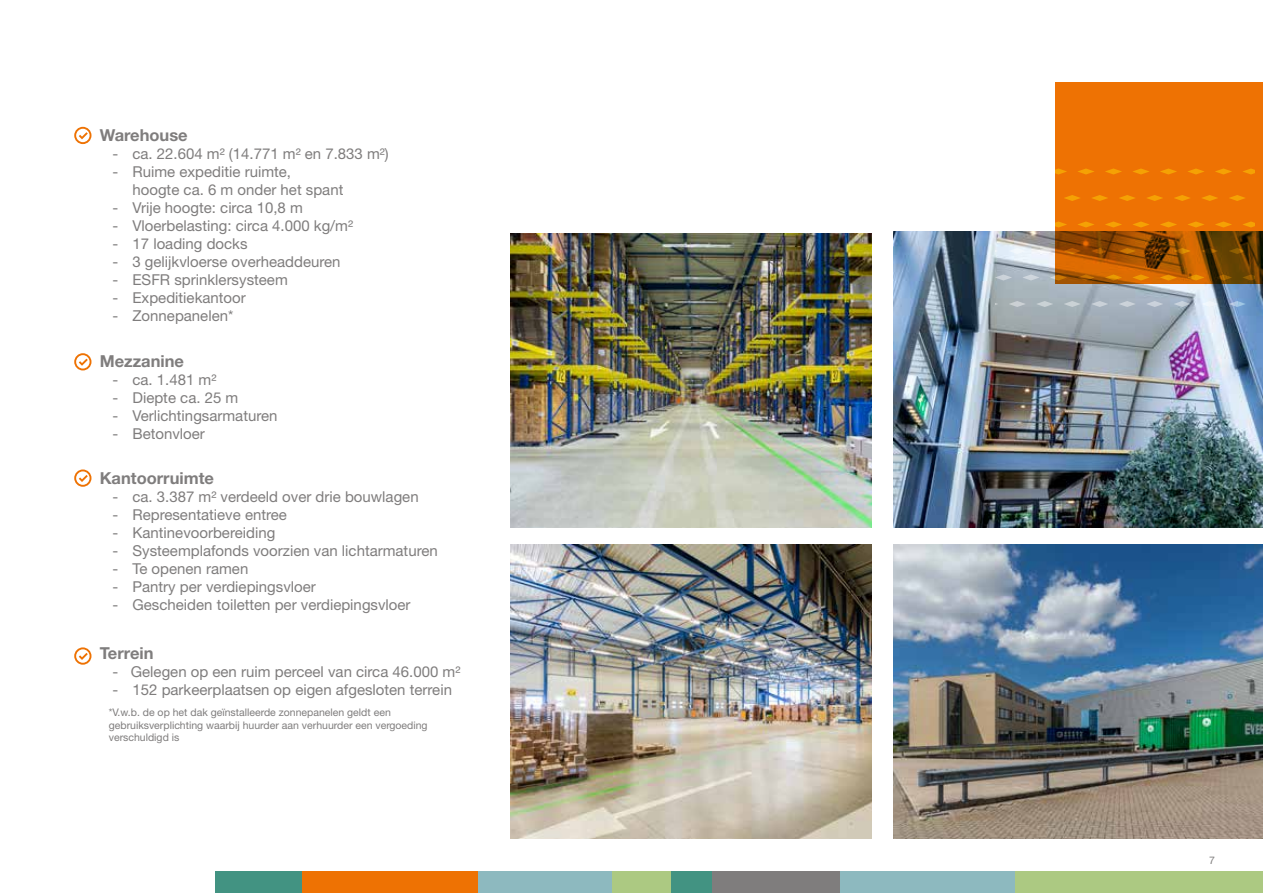
<style>
.page{position:relative;width:1263px;height:893px;background:#fff}
.page>*{position:absolute;margin:0;border:0;box-sizing:border-box;transform-origin:0 0}
.t1{font:700 16.5px "Helvetica Neue LT Std";color:#7f7d7d}
.t2{font:15px/18px "Helvetica Neue LT Std";color:#7f7d7d}
.t3{font:10.5px/12.6px "Helvetica Neue LT Std";color:#7f7d7d}
</style>
<div class="page">
<div style="left:215px;top:872px;width:87px;height:21px;background:#429382"></div>
<div style="left:302px;top:872px;width:176px;height:21px;background:#ee7203"></div>
<div style="left:478px;top:872px;width:134px;height:21px;background:#8db9bf"></div>
<div style="left:612px;top:872px;width:59px;height:21px;background:#acc982"></div>
<div style="left:671px;top:872px;width:41px;height:21px;background:#429382"></div>
<div style="left:712px;top:872px;width:128px;height:21px;background:#7f7d7d"></div>
<div style="left:840px;top:872px;width:176px;height:21px;background:#8db9bf"></div>
<div style="left:1016px;top:872px;width:247px;height:21px;background:#acc982"></div>
<svg style="left:74px;top:647px;width:17px;height:18px"></svg>
<svg style="left:74px;top:469px;width:17px;height:18px"></svg>
<svg style="left:74px;top:127px;width:17px;height:17px"></svg>
<svg style="left:74px;top:353px;width:17px;height:17px"></svg>
<img style="left:511px;top:233px;width:360px;height:295px">
<img style="left:893px;top:231px;width:370px;height:297px">
<img style="left:893px;top:544px;width:370px;height:294px">
<img style="left:511px;top:544px;width:360px;height:294px">
<div style="left:1056px;top:82px;width:207px;height:201px;background:#ee7203"></div>
<svg style="left:995px;top:149px;width:260px;height:166px"></svg>
<p class="t1" style="left:100px;top:125px;width:90px">Warehouse</p>
<p class="t2" style="left:112px;top:144px;width:278px">- ca. 22.604 m² (14.771 m² en 7.833 m²)</p>
<p class="t2" style="left:132px;top:162px;width:212px;text-indent:-20px">- Ruime expeditie ruimte,<br>hoogte ca. 6 m onder het spant</p>
<p class="t2" style="left:112px;top:198px;width:192px">- Vrije hoogte: circa 10,8 m</p>
<p class="t2" style="left:112px;top:216px;width:242px">- Vloerbelasting: circa 4.000 kg/m²</p>
<p class="t2" style="left:112px;top:234px;width:137px">- 17 loading docks</p>
<p class="t2" style="left:112px;top:252px;width:230px">- 3 gelijkvloerse overheaddeuren</p>
<p class="t2" style="left:112px;top:270px;width:177px">- ESFR sprinklersysteem</p>
<p class="t2" style="left:112px;top:288px;width:135px">- Expeditiekantoor</p>
<p class="t2" style="left:112px;top:306px;width:122px">- Zonnepanelen*</p>
<p class="t1" style="left:100px;top:351px;width:86px">Mezzanine</p>
<p class="t2" style="left:112px;top:370px;width:105px">- ca. 1.481 m²</p>
<p class="t2" style="left:112px;top:388px;width:127px">- Diepte ca. 25 m</p>
<p class="t2" style="left:112px;top:406px;width:167px">- Verlichtingsarmaturen</p>
<p class="t2" style="left:112px;top:424px;width:94px">- Betonvloer</p>
<p class="t1" style="left:100px;top:468px;width:116px">Kantoorruimte</p>
<p class="t2" style="left:112px;top:488px;width:308px">- ca. 3.387 m² verdeeld over drie bouwlagen</p>
<p class="t2" style="left:112px;top:506px;width:176px">- Representatieve entree</p>
<p class="t2" style="left:112px;top:524px;width:164px">- Kantinevoorbereiding</p>
<p class="t2" style="left:112px;top:542px;width:327px">- Systeemplafonds voorzien van lichtarmaturen</p>
<p class="t2" style="left:112px;top:560px;width:137px">- Te openen ramen</p>
<p class="t2" style="left:112px;top:578px;width:205px">- Pantry per verdiepingsvloer</p>
<p class="t2" style="left:112px;top:596px;width:300px">- Gescheiden toiletten per verdiepingsvloer</p>
<p class="t1" style="left:100px;top:643px;width:55px">Terrein</p>
<p class="t2" style="left:112px;top:662px;width:349px">- Gelegen op een ruim perceel van circa 46.000 m²</p>
<p class="t2" style="left:112px;top:680px;width:341px">- 152 parkeerplaatsen op eigen afgesloten terrein</p>
<p class="t3" style="left:109px;top:706px;width:320px">*V.w.b. de op het dak geïnstalleerde zonnepanelen geldt een gebruiksverplichting waarbij huurder aan verhuurder een vergoeding verschuldigd is</p>
<p class="t3" style="left:1209px;top:853px;width:7px">7</p>
</div>
